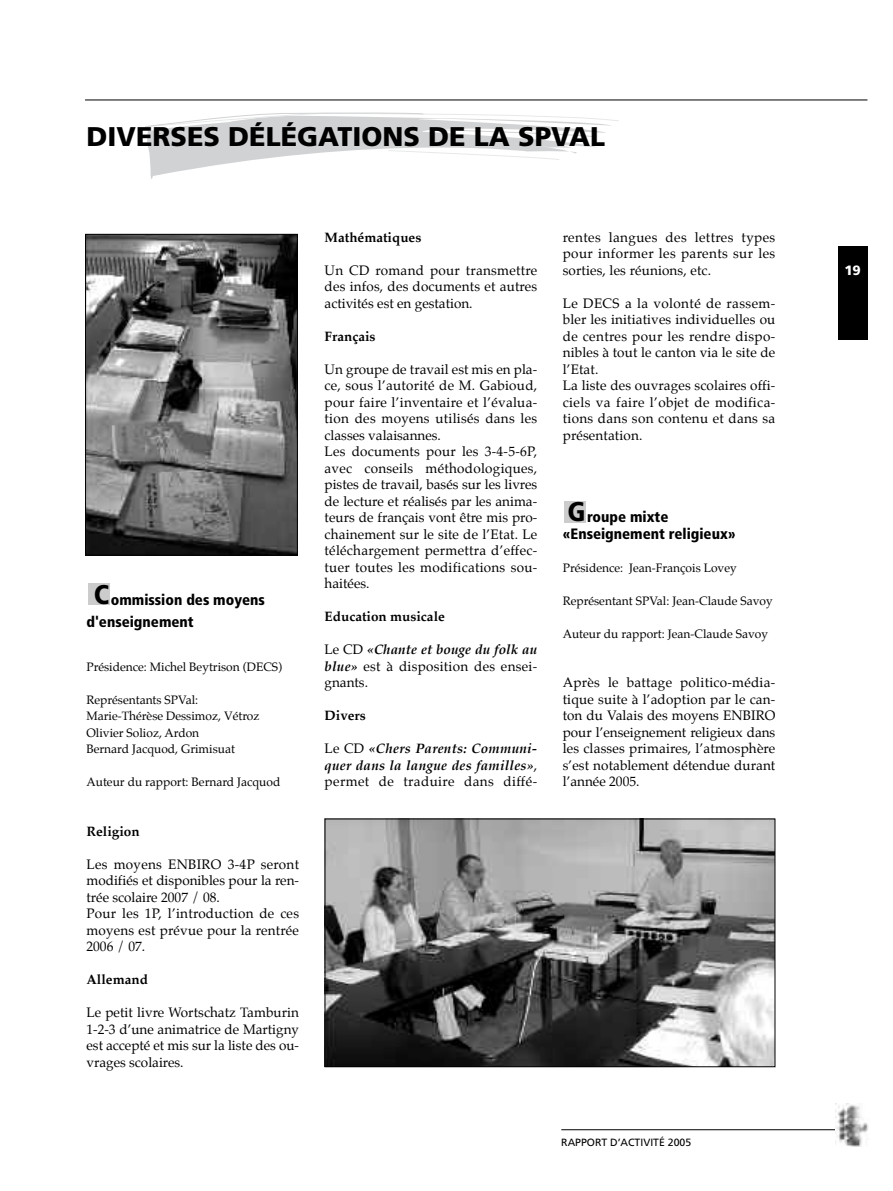
<style>
.page{position:relative;width:893px;height:1191px;background:#fff}
.page>*{position:absolute;margin:0;border:0;box-sizing:border-box;transform-origin:0 0}
.t1{font:900 27px "Frutiger";color:#000}
.t2{font:900 condensed 27px "Frutiger";color:#000}
.t3{font:900 condensed 15px/22.5px "Frutiger";color:#000}
.t4{font:13.5px/16.5px "Palatino";letter-spacing:.01em;color:#000;text-align:justify}
.t5{font:italic 700 13.5px/16.5px "Palatino";letter-spacing:.02em;color:#000;text-align:justify}
.t6{font:700 13.5px "Palatino";color:#000}
.t7{font:900 13.5px "Frutiger";color:#fff}
.t8{font:12px/16.5px "Palatino";color:#000}
.t9{font:10.5px "Frutiger";color:#000}
.s1{font-weight:700;font-style:italic}
.s2{font-weight:400;font-style:normal}
</style>
<div class="page">
<hr style="left:561px;top:1129px;width:275px;height:1px;background:#000">
<div style="left:838px;top:247px;width:29px;height:93px;background:#000"></div>
<img style="left:836px;top:1103px;width:32px;height:43px">
<svg style="left:145px;top:113px;width:473px;height:66px"></svg>
<hr style="left:85px;top:100px;width:782px;height:1px;background:#000">
<div style="left:88px;top:583px;width:21px;height:22px;background:#ccc"></div>
<div style="left:564px;top:501px;width:21px;height:21px;background:#ccc"></div>
<img style="left:87px;top:236px;width:209px;height:317px">
<div style="left:85px;top:234px;width:213px;height:321px;border:1px solid #000"></div>
<img style="left:327px;top:820px;width:446px;height:245px">
<div style="left:325px;top:818px;width:450px;height:249px;border:1px solid #000"></div>
<h1 class="t1" style="left:86px;top:125px;width:520px">DIVERSES DÉLÉGATIONS DE LA SPVAL</h1>
<h1 class="t2" style="left:94px;top:584px;width:17px">C</h1>
<p class="t3" style="left:86px;top:589px;width:180px;text-indent:24px">ommission des moyens d'enseignement</p>
<p class="t8" style="left:86px;top:659px;width:197px">Présidence: Michel Beytrison (DECS)</p>
<p class="t8" style="left:86px;top:692px;width:174px">Représentants SPVal:<br>Marie-Thérèse Dessimoz, Vétroz<br>Olivier Solioz, Ardon<br>Bernard Jacquod, Grimisuat</p>
<p class="t8" style="left:86px;top:775px;width:195px">Auteur du rapport: Bernard Jacquod</p>
<p class="t6" style="left:86px;top:824px;width:55px">Religion</p>
<p class="t4" style="left:86px;top:857px;width:214px;text-align:left">Les moyens ENBIRO 3-4P seront modifiés et disponibles pour la ren&shy;trée scolaire 2007 / 08.<br>Pour les 1P, l’introduction de ces moyens est prévue pour la rentrée<br>2006 / 07.</p>
<p class="t6" style="left:86px;top:973px;width:63px">Allemand</p>
<p class="t4" style="left:86px;top:1005px;width:214px">Le petit livre Wortschatz Tamburin 1-2-3 d’une animatrice de Martigny est accepté et mis sur la liste des ou&shy;vrages scolaires.</p>
<p class="t6" style="left:325px;top:230px;width:98px">Mathématiques</p>
<p class="t4" style="left:325px;top:263px;width:214px">Un CD romand pour transmettre des infos, des documents et autres activités est en gestation.</p>
<p class="t6" style="left:325px;top:329px;width:52px">Français</p>
<p class="t4" style="left:325px;top:362px;width:214px;text-align:left">Un groupe de travail est mis en pla&shy;ce, sous l’autorité de M. Gabioud, pour faire l’inventaire et l’évalua&shy;tion des moyens utilisés dans les classes valaisannes.<br>Les documents pour les 3-4-5-6P, avec conseils méthodologiques, pistes de travail, basés sur les livres de lecture et réalisés par les anima&shy;teurs de français vont être mis pro&shy;chainement sur le site de l’Etat. Le téléchargement permettra d’effec&shy;tuer toutes les modifications sou&shy;haitées.</p>
<p class="t6" style="left:325px;top:610px;width:122px">Education musicale</p>
<p class="t4" style="left:325px;top:642px;width:214px">Le CD <span class="s1">«Chante et bouge du folk au blue»</span> est à disposition des ensei&shy;gnants.</p>
<p class="t6" style="left:325px;top:709px;width:43px">Divers</p>
<p class="t5" style="left:325px;top:741px;width:214px"><span class="s2">Le CD</span> «Chers Parents: Communi&shy;quer dans la langue des familles»<span class="s2">, permet de traduire dans diffé-</span></p>
<p class="t4" style="left:563px;top:230px;width:214px">rentes langues des lettres types pour informer les parents sur les sorties, les réunions, etc.</p>
<p class="t4" style="left:563px;top:296px;width:214px;text-align:left">Le DECS a la volonté de rassem&shy;bler les initiatives individuelles ou de centres pour les rendre dispo&shy;nibles à tout le canton via le site de l’Etat.<br>La liste des ouvrages scolaires offi&shy;ciels va faire l’objet de modifica&shy;tions dans son contenu et dans sa présentation.</p>
<h1 class="t2" style="left:567px;top:501px;width:20px">G</h1>
<p class="t3" style="left:563px;top:510px;width:174px;line-height:16.5px;text-indent:24px">roupe mixte «Enseignement religieux»</p>
<p class="t8" style="left:563px;top:560px;width:176px">Présidence: Jean-François Lovey</p>
<p class="t8" style="left:563px;top:593px;width:212px">Représentant SPVal: Jean-Claude Savoy</p>
<p class="t8" style="left:563px;top:626px;width:207px">Auteur du rapport: Jean-Claude Savoy</p>
<p class="t4" style="left:563px;top:675px;width:214px">Après le battage politico-média&shy;tique suite à l’adoption par le can&shy;ton du Valais des moyens ENBIRO pour l’enseignement religieux dans les classes primaires, l’atmosphère s’est notablement détendue durant l’année 2005.</p>
<p class="t9" style="left:561px;top:1137px;width:131px">RAPPORT D’ACTIVITÉ 2005</p>
<p class="t7" style="left:844px;top:265px;width:18px">19</p>
</div>
